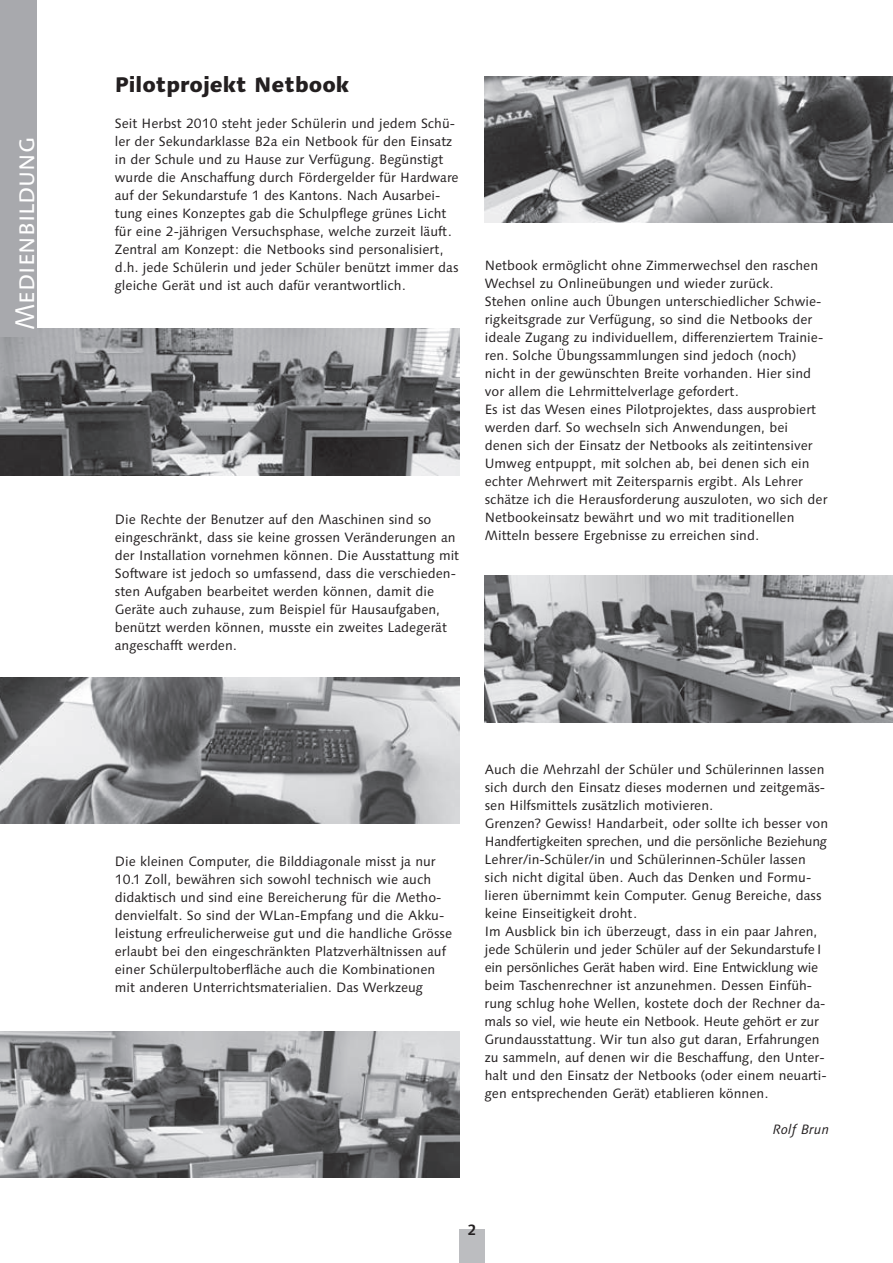
<style>
.page{position:relative;width:893px;height:1263px;background:#fff}
.page>*{position:absolute;margin:0;border:0;box-sizing:border-box;transform-origin:0 0}
.t1{font:27px "Linotype Syntax SC";color:#fff}
.t2{font:800 21px "Linotype Syntax";color:#231f20}
.t3{font:700 15px "Linotype Syntax";color:#231f20}
.t4{font:13.5px/18px "Linotype Syntax";color:#231f20}
.t5{font:italic 13.5px "Linotype Syntax";color:#231f20}
</style>
<div class="page">
<div style="left:459px;top:1229px;width:26px;height:34px;background:#bcbdc0"></div>
<img style="left:0;top:329px;width:459px;height:146px">
<img style="left:0;top:1032px;width:459px;height:146px">
<img style="left:0;top:677px;width:459px;height:147px">
<img style="left:485px;top:76px;width:408px;height:147px">
<img style="left:485px;top:576px;width:408px;height:146px">
<div style="left:0;top:0;width:37px;height:337px;background:#a8a9ad"></div>
<h1 class="t1" style="left:9px;top:330px;width:194px;rotate:-90deg">Medienbildung</h1>
<h2 class="t2" style="left:115px;top:71px;width:236px">Pilotprojekt Netbook</h2>
<p class="t4" style="left:115px;top:114px;width:345px">Seit Herbst 2010 steht jeder Schülerin und jedem Schü - ler der Sekundar klasse B2a ein Netbook für den Einsatz in der Schule und zu Hause zur Verfügung. Begünstigt wurde die Anschaffung durch Fördergelder für Hardware auf der Sekundarstufe 1 des Kantons. Nach Ausarbei - tung eines Konzeptes gab die Schulpflege grünes Licht für eine 2-jährigen Versuchsphase, welche zurzeit läuft.<br>Zentral am Konzept: die Netbooks sind personalisiert, d.h. jede Schülerin und jeder Schüler benützt immer das gleiche Gerät und ist auch dafür verantwortlich.</p>
<p class="t4" style="left:115px;top:510px;width:346px">Die Rechte der Benutzer auf den Maschinen sind so eingeschränkt, dass sie keine grossen Veränderungen an der Installation vornehmen können. Die Ausstattung mit Software ist je doch so umfassend, dass die verschieden&shy;sten Auf gaben bearbeitet werden können, damit die Geräte auch zu hause, zum Beispiel für Hausaufgaben, benützt werden können, musste ein zweites Ladegerät angeschafft werden.</p>
<p class="t4" style="left:485px;top:257px;width:344px">Netbook ermöglicht ohne Zimmerwechsel den raschen Wechsel zu Onlineübungen und wieder zurück.<br>Stehen online auch Übungen unterschiedlicher Schwie - rigkeitsgrade zur Verfügung, so sind die Netbooks der ideale Zugang zu individuellem, differenziertem Trainie - ren. Solche Übungssammlungen sind jedoch (noch) nicht in der gewünschten Breite vorhanden. Hier sind vor allem die Lehrmittelverlage gefordert.<br>Es ist das Wesen eines Pilotprojektes, dass ausprobiert werden darf. So wechseln sich Anwendungen, bei denen sich der Einsatz der Netbooks als zeitintensiver Umweg entpuppt, mit solchen ab, bei denen sich ein echter Mehrwert mit Zeitersparnis ergibt. Als Lehrer schätze ich die Herausforderung auszuloten, wo sich der Netbookeinsatz bewährt und wo mit traditionellen Mitteln bessere Ergebnisse zu erreichen sind.</p>
<p class="t4" style="left:115px;top:852px;width:339px">Die kleinen Computer, die Bilddiagonale misst ja nur 10.1 Zoll, bewähren sich sowohl technisch wie auch didaktisch und sind eine Bereicherung für die Metho - denvielfalt. So sind der WLan-Empfang und die Akku - leistung erfreulicherweise gut und die handliche Grösse erlaubt bei den eingeschränkten Platzverhältnissen auf einer Schülerpultoberfläche auch die Kombinationen mit anderen Unterrichtsmaterialien. Das Werkzeug</p>
<p class="t4" style="left:484px;top:761px;width:345px">Auch die Mehrzahl der Schüler und Schülerinnen lassen sich durch den Einsatz dieses modernen und zeitgemäs&shy;sen Hilfsmittels zusätzlich motivieren.<br>Grenzen? Gewiss! Handarbeit, oder sollte ich besser von Handfertigkeiten sprechen, und die persönliche Beziehung Lehrer/in-Schüler/in und Schülerinnen-Schüler lassen sich nicht digital üben. Auch das Denken und Formu - lieren übernimmt kein Computer. Genug Bereiche, dass keine Einseitigkeit droht.<br>Im Ausblick bin ich überzeugt, dass in ein paar Jahren, jede Schülerin und jeder Schüler auf der Sekundarstufe I ein persönliches Gerät haben wird. Eine Entwicklung wie beim Taschenrechner ist anzunehmen. Dessen Ein füh - rung schlug hohe Wellen, kostete doch der Rechner da - mals so viel, wie heute ein Netbook. Heute gehört er zur Grundausstattung. Wir tun also gut daran, Erfah run gen zu sammeln, auf denen wir die Beschaffung, den Unter - halt und den Einsatz der Netbooks (oder einem neuarti&shy;gen entsprechenden Gerät) etablieren können.</p>
<p class="t5" style="left:773px;top:1122px;width:58px">Rolf Brun</p>
<p class="t3" style="left:468px;top:1221px;width:10px">2</p>
</div>
